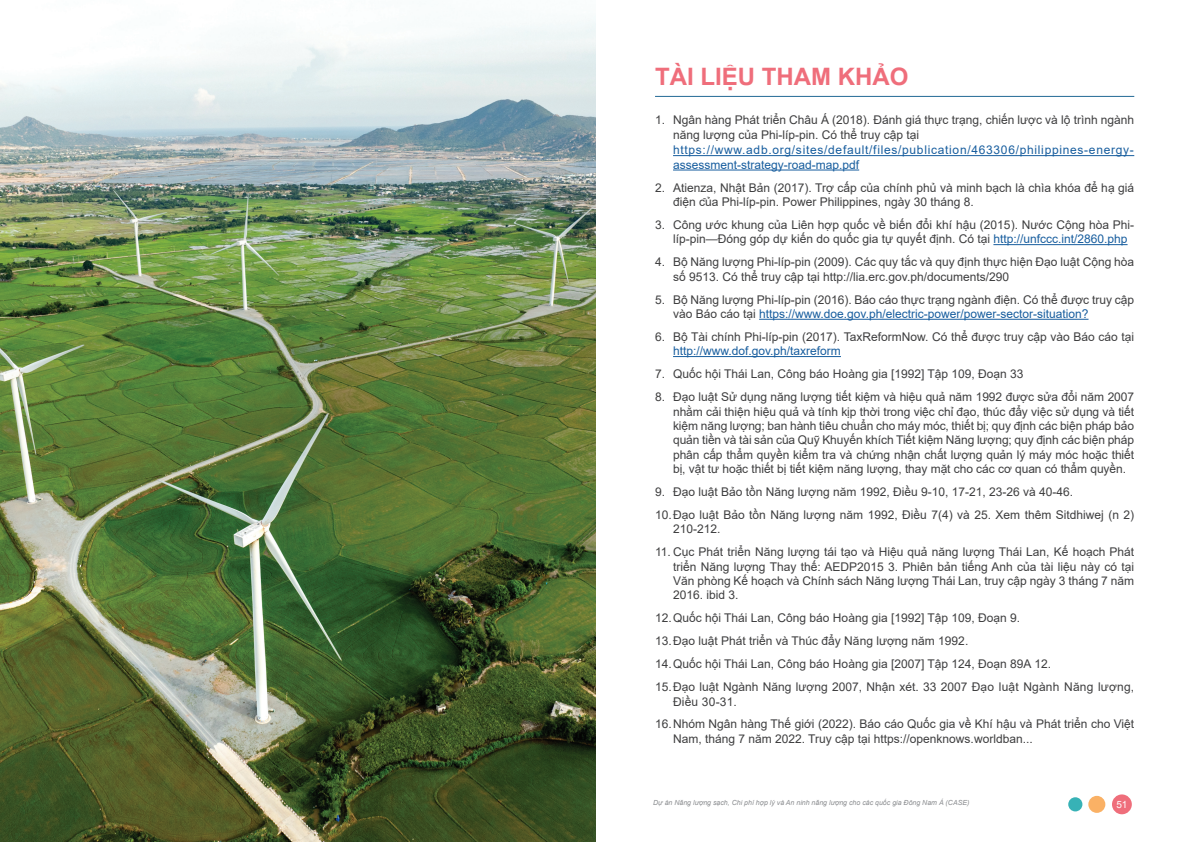
<style>
.page{position:relative;width:1191px;height:842px;background:#fff}
.page>*{position:absolute;margin:0;border:0;box-sizing:border-box;transform-origin:0 0}
.t1{font:700 24px "Arial";color:#ef6e7b}
.t2{font:12px/14.4px "Arial";color:#3e3e3f}
.t3{font:12px/14.4px "Arial";letter-spacing:.06em;color:#175d9e}
.t4{font:12px "Arial";color:#175d9e}
.t5{font:10px "Arial";color:#fff}
.t6{font:9px "Arial";color:#3e3e3f}
.t7{font:italic 7px "Arial";color:#8b8d90}
.s1{color:#175d9e}
</style>
<div class="page">
<div style="left:1068px;top:797px;width:14px;height:14px;background:#37b2b6;border-radius:50%"></div>
<div style="left:1088px;top:796px;width:17px;height:17px;background:#fab165;border-radius:50%"></div>
<div style="left:1112px;top:794px;width:19px;height:20px;background:#ef6e7b;border-radius:50%"></div>
<hr style="left:673px;top:155px;width:461px;height:1px;background:#175d9e">
<hr style="left:673px;top:170px;width:186px;height:1px;background:#175d9e">
<hr style="left:993px;top:244px;width:134px;height:1px;background:#175d9e">
<hr style="left:759px;top:319px;width:329px;height:1px;background:#175d9e">
<hr style="left:673px;top:356px;width:168px;height:1px;background:#175d9e">
<hr style="left:655px;top:96px;width:479px;height:1px;background:#216995">
<img style="left:0;top:16px;width:595px;height:826px">
<h1 class="t1" style="left:655px;top:60px;width:255px">TÀI LIỆU THAM KHẢO</h1>
<p class="t2" style="left:673px;top:113px;width:463px;text-indent:-18px">1. Ngân hàng Phát triển Châu Á (2018). Đánh giá thực trạng, chiến lược và lộ trình ngành năng lượng của Phi-líp-pin. Có thể truy cập tại</p>
<p class="t3" style="left:673px;top:143px;width:462px">https://www.adb.org/sites/default/files/publication/463306/philippines-energy&shy;assessment-strategy-road-map.pdf</p>
<p class="t2" style="left:673px;top:180px;width:463px;text-indent:-18px">2. Atienza, Nhật Bản (2017). Trợ cấp của chính phủ và minh bạch là chìa khóa để hạ giá điện của Phi-líp-pin. Power Philippines, ngày 30 tháng 8.</p>
<p class="t2" style="left:673px;top:217px;width:463px;text-indent:-18px">3. Công ước khung của Liên hợp quốc về biến đổi khí hậu (2015). Nước Cộng hòa Phi&shy;líp-pin—Đóng góp dự kiến do quốc gia tự quyết định. Có tại <span class="s1">http://unfccc.int/2860.php</span></p>
<p class="t2" style="left:673px;top:255px;width:463px;text-indent:-18px">4. Bộ Năng lượng Phi-líp-pin (2009). Các quy tắc và quy định thực hiện Đạo luật Cộng hòa số 9513. Có thể truy cập tại http://lia.erc.gov.ph/documents/290</p>
<p class="t2" style="left:673px;top:292px;width:463px;text-indent:-18px">5. Bộ Năng lượng Phi-líp-pin (2016). Báo cáo thực trạng ngành điện. Có thể được truy cập vào Báo cáo tại <span class="s1">https://www.doe.gov.ph/electric-power/power-sector-situation?</span></p>
<p class="t2" style="left:655px;top:329px;width:481px">6. Bộ Tài chính Phi-líp-pin (2017). TaxReformNow. Có thể được truy cập vào Báo cáo tại</p>
<p class="t4" style="left:673px;top:343px;width:169px">http://www.dof.gov.ph/taxreform</p>
<p class="t2" style="left:655px;top:367px;width:370px">7. Quốc hội Thái Lan, Công báo Hoàng gia [1992] Tập 109, Đoạn 33</p>
<p class="t2" style="left:673px;top:390px;width:462px;text-align:justify;text-indent:-18px">8. Đạo luật Sử dụng năng lượng tiết kiệm và hiệu quả năm 1992 được sửa đổi năm 2007 nhằm cải thiện hiệu quả và tính kịp thời trong việc chỉ đạo, thúc đẩy việc sử dụng và tiết kiệm năng lượng; ban hành tiêu chuẩn cho máy móc, thiết bị; quy định các biện pháp bảo quản tiền và tài sản của Quỹ Khuyến khích Tiết kiệm Năng lượng; quy định các biện pháp phân cấp thẩm quyền kiểm tra và chứng nhận chất lượng quản lý máy móc hoặc thiết bị, vật tư hoặc thiết bị tiết kiệm năng lượng, thay mặt cho các cơ quan có thẩm quyền.</p>
<p class="t2" style="left:655px;top:480px;width:481px;line-height:22.9px">9. Đạo luật Bảo tồn Năng lượng năm 1992, Điều 9-10, 17-21, 23-26 và 40-46.<br>10.Đạo luật Bảo tồn Năng lượng năm 1992, Điều 7(4) và 25. Xem thêm Sitdhiwej (n 2)</p>
<p class="t2" style="left:673px;top:522px;width:49px">210-212.</p>
<p class="t2" style="left:673px;top:545px;width:463px;text-align:justify;text-indent:-18px">11. Cục Phát triển Năng lượng tái tạo và Hiệu quả năng lượng Thái Lan, Kế hoạch Phát triển Năng lượng Thay thế: AEDP2015 3. Phiên bản tiếng Anh của tài liệu này có tại Văn phòng Kế hoạch và Chính sách Năng lượng Thái Lan, truy cập ngày 3 tháng 7 năm 2016. ibid 3.</p>
<p class="t2" style="left:655px;top:607px;width:481px;line-height:22.9px">12.Quốc hội Thái Lan, Công báo Hoàng gia [1992] Tập 109, Đoạn 9.<br>13.Đạo luật Phát triển và Thúc đẩy Năng lượng năm 1992.<br>14.Quốc hội Thái Lan, Công báo Hoàng gia [2007] Tập 124, Đoạn 89A 12.<br>15.Đạo luật Ngành Năng lượng 2007, Nhận xét. 33 2007 Đạo luật Ngành Năng lượng,</p>
<p class="t2" style="left:655px;top:690px;width:481px;line-height:22.9px;text-indent:18px">Điều 30-31.<br>16.Nhóm Ngân hàng Thế giới (2022). Báo cáo Quốc gia về Khí hậu và Phát triển cho Việt</p>
<p class="t2" style="left:673px;top:731px;width:361px">Nam, tháng 7 năm 2022. Truy cập tại https://openknows.worldban...</p>
<p class="t6" style="left:703px;top:192px;width:4px">-</p>
<p class="t7" style="left:653px;top:798px;width:317px">Dự án Năng lượng sạch, Chi phí hợp lý và An ninh năng lượng cho các quốc gia Đông Nam Á (CASE)</p>
<p class="t5" style="left:1116px;top:797px;width:13px">51</p>
</div>
